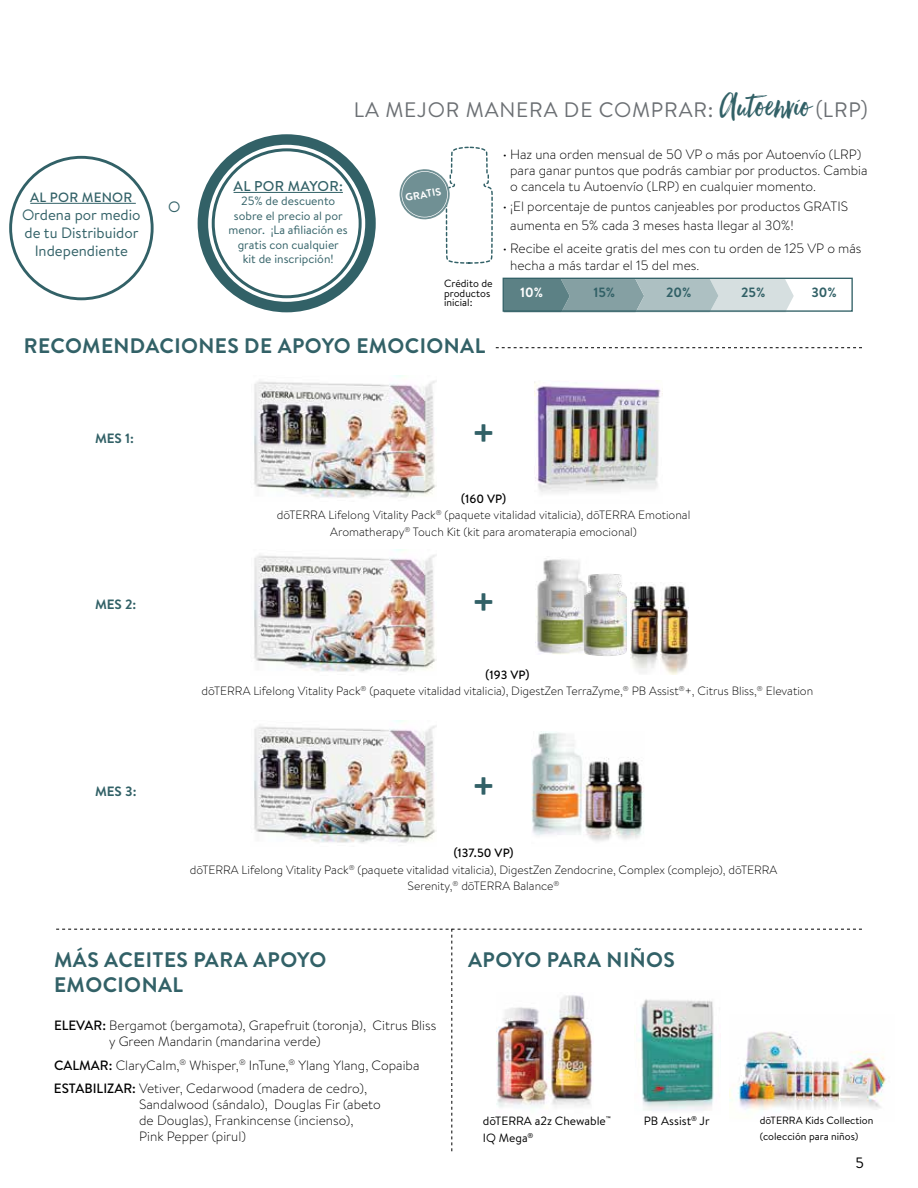
<style>
.page{position:relative;width:918px;height:1188px;background:#fff}
.page>*{position:absolute;margin:0;border:0;box-sizing:border-box;transform-origin:0 0}
.t1{font:700 40.5px "Brandon Text";color:#326167}
.t2{font:700 21px/25.2px "Brandon Text";letter-spacing:.02em;color:#326167}
.t3{font:21px "Brandon Text";letter-spacing:.04em;color:#6c7074}
.t4{font:15px/18px "Brandon Text";color:#326167;text-align:center}
.t5{font:15px "Brandon Text";color:#000}
.t6{font:500 14.25px "Brandon Text";letter-spacing:.02em;color:#326167}
.t7{font:300 13.5px/16.2px "Brandon Text";color:#000}
.t8{font:700 13.5px "Brandon Text";letter-spacing:-.005em;color:#326167}
.t9{font:500 13.5px "Brandon Text";letter-spacing:.02em;color:#326167}
.t10{font:700 13.35px "Brandon Text";color:#326167}
.t11{font:700 13.35px "Brandon Text";color:#fff}
.t12{font:300 12px/16.5px "Brandon Text";color:#000;text-align:center}
.t13{font:12px/14.4px "Brandon Text";color:#326167;text-align:center}
.t14{font:12px/16.5px "Brandon Text";color:#000}
.t15{font:10.5px/9.6px "Brandon Text";color:#000}
.t16{font:700 10.5px "Brandon Text";color:#fff}
.s1{font-family:"Hello Beautiful";font-size:43.65px;color:#326167}
.s2{font-weight:500}
</style>
<div class="page">
<img style="left:535px;top:382px;width:126px;height:111px">
<svg style="left:496px;top:347px;width:366px;height:1px"></svg>
<svg style="left:56px;top:929px;width:806px;height:222px"></svg>
<img style="left:730px;top:1015px;width:156px;height:106px">
<img style="left:254px;top:720px;width:182px;height:123px">
<img style="left:254px;top:550px;width:182px;height:122px">
<img style="left:254px;top:376px;width:182px;height:122px">
<img style="left:531px;top:731px;width:113px;height:110px">
<svg style="left:505px;top:280px;width:289px;height:30px;background:#9db3b6"></svg>
<svg style="left:399px;top:147px;width:94px;height:117px"></svg>
<div style="left:503px;top:278px;width:350px;height:34px;border:1px solid #326167"></div>
<svg style="left:9px;top:156px;width:145px;height:144px"></svg>
<hr style="left:30px;top:203px;width:106px;height:1px;background:#326167">
<svg style="left:198px;top:134px;width:178px;height:178px"></svg>
<hr style="left:234px;top:192px;width:109px;height:1px;background:#326167">
<img style="left:536px;top:558px;width:48px;height:97px">
<img style="left:584px;top:574px;width:43px;height:82px">
<img style="left:630px;top:583px;width:29px;height:90px">
<img style="left:661px;top:584px;width:28px;height:91px">
<p class="t9" style="left:30px;top:188px;width:104px">AL POR MENOR</p>
<p class="t4" style="left:22px;top:205px;width:120px">Ordena por medio de tu Distribuidor<br>Independiente</p>
<p class="t4" style="left:168px;top:198px;width:14px">O</p>
<h2 class="t3" style="left:354px;top:95px;width:515px">LA MEJOR MANERA DE COMPRAR: <span class="s1">Autoenvío</span> (LRP)</h2>
<p class="t6" style="left:234px;top:176px;width:111px">AL POR MAYOR:</p>
<p class="t13" style="left:229px;top:194px;width:121px">25% de descuento sobre el precio al por menor. ¡La afiliación es gratis con cualquier<br>kit de inscripción!</p>
<p class="t16" style="left:404px;top:191px;width:38px;rotate:-11deg">GRATIS</p>
<p class="t7" style="left:510px;top:146px;width:359px;text-indent:-7px">• Haz una orden mensual de 50 VP o más por Autoenvío (LRP) para ganar puntos que podrás cambiar por productos. Cambia o cancela tu Autoenvío (LRP) en cualquier momento.</p>
<p class="t7" style="left:510px;top:196px;width:339px;line-height:19.5px;text-indent:-7px">• ¡El porcentaje de puntos canjeables por productos GRATIS aumenta en 5% cada 3 meses hasta llegar al 30%!</p>
<p class="t7" style="left:510px;top:240px;width:353px;text-indent:-7px">• Recibe el aceite gratis del mes con tu orden de 125 VP o más hecha a más tardar el 15 del mes.</p>
<p class="t15" style="left:444px;top:278px;width:50px">Crédito de productos inicial:</p>
<p class="t11" style="left:520px;top:283px;width:24px">10%</p>
<p class="t10" style="left:593px;top:283px;width:23px">15%</p>
<p class="t10" style="left:666px;top:283px;width:27px">20%</p>
<p class="t10" style="left:741px;top:283px;width:26px">25%</p>
<p class="t10" style="left:811px;top:283px;width:27px">30%</p>
<h2 class="t2" style="left:24px;top:333px;width:463px">RECOMENDACIONES DE APOYO EMOCIONAL</h2>
<p class="t8" style="left:95px;top:428px;width:40px">MES 1:</p>
<p class="t8" style="left:95px;top:595px;width:43px">MES 2:</p>
<p class="t8" style="left:95px;top:782px;width:43px">MES 3:</p>
<h1 class="t1" style="left:471px;top:405px;width:26px">+</h1>
<p class="t12" style="left:277px;top:490px;width:415px"><span class="s2">(160 VP)<br></span>dōTERRA Lifelong Vitality Pack<sup>®</sup> (paquete vitalidad vitalicia), dōTERRA Emotional<br>Aromatherapy<sup>®</sup> Touch Kit (kit para aromaterapia emocional)</p>
<h1 class="t1" style="left:471px;top:574px;width:26px">+</h1>
<p class="t12" style="left:202px;top:666px;width:613px"><span class="s2">(193 VP)<br></span>dōTERRA Lifelong Vitality Pack<sup>®</sup> (paquete vitalidad vitalicia), DigestZen TerraZyme,<sup>®</sup> PB Assist<sup>®</sup>+, Citrus Bliss,<sup>®</sup> Elevation</p>
<h1 class="t1" style="left:471px;top:757px;width:26px">+</h1>
<p class="t12" style="left:190px;top:844px;width:589px"><span class="s2">(137.50 VP)<br></span>dōTERRA Lifelong Vitality Pack<sup>®</sup> (paquete vitalidad vitalicia), DigestZen Zendocrine, Complex (complejo), dōTERRA<br>Serenity,<sup>®</sup> dōTERRA Balance<sup>®</sup></p>
<h2 class="t2" style="left:54px;top:947px;width:274px">MÁS ACEITES PARA APOYO<br>EMOCIONAL</h2>
<p class="t7" style="left:109px;top:1017px;width:329px;text-indent:-55px"><span class="s2">ELEVAR:</span> Bergamot (bergamota), Grapefruit (toronja), Citrus Bliss y Green Mandarin (mandarina verde)</p>
<p class="t7" style="left:54px;top:1053px;width:367px;line-height:23px"><span class="s2">CALMAR:</span> ClaryCalm,<sup>®</sup> Whisper,<sup>®</sup> InTune,<sup>®</sup> Ylang Ylang, Copaiba<br><span class="s2">ESTABILIZAR:</span> Vetiver, Cedarwood (madera de cedro),</p>
<p class="t7" style="left:139px;top:1096px;width:243px">Sandalwood (sándalo), Douglas Fir (abeto de Douglas), Frankincense (incienso),<br>Pink Pepper (pirul)</p>
<h2 class="t2" style="left:468px;top:947px;width:208px">APOYO PARA NIÑOS</h2>
<p class="t14" style="left:483px;top:1112px;width:130px">dōTERRA a2z Chewable<sup>™<br></sup>IQ Mega<sup>®</sup></p>
<p class="t14" style="left:644px;top:1112px;width:67px">PB Assist<sup>®</sup> Jr</p>
<p class="t15" style="left:760px;top:1112px;width:115px;line-height:16.5px">dōTERRA Kids Collection (colección para niños)</p>
<p class="t5" style="left:856px;top:1153px;width:10px">5</p>
</div>
